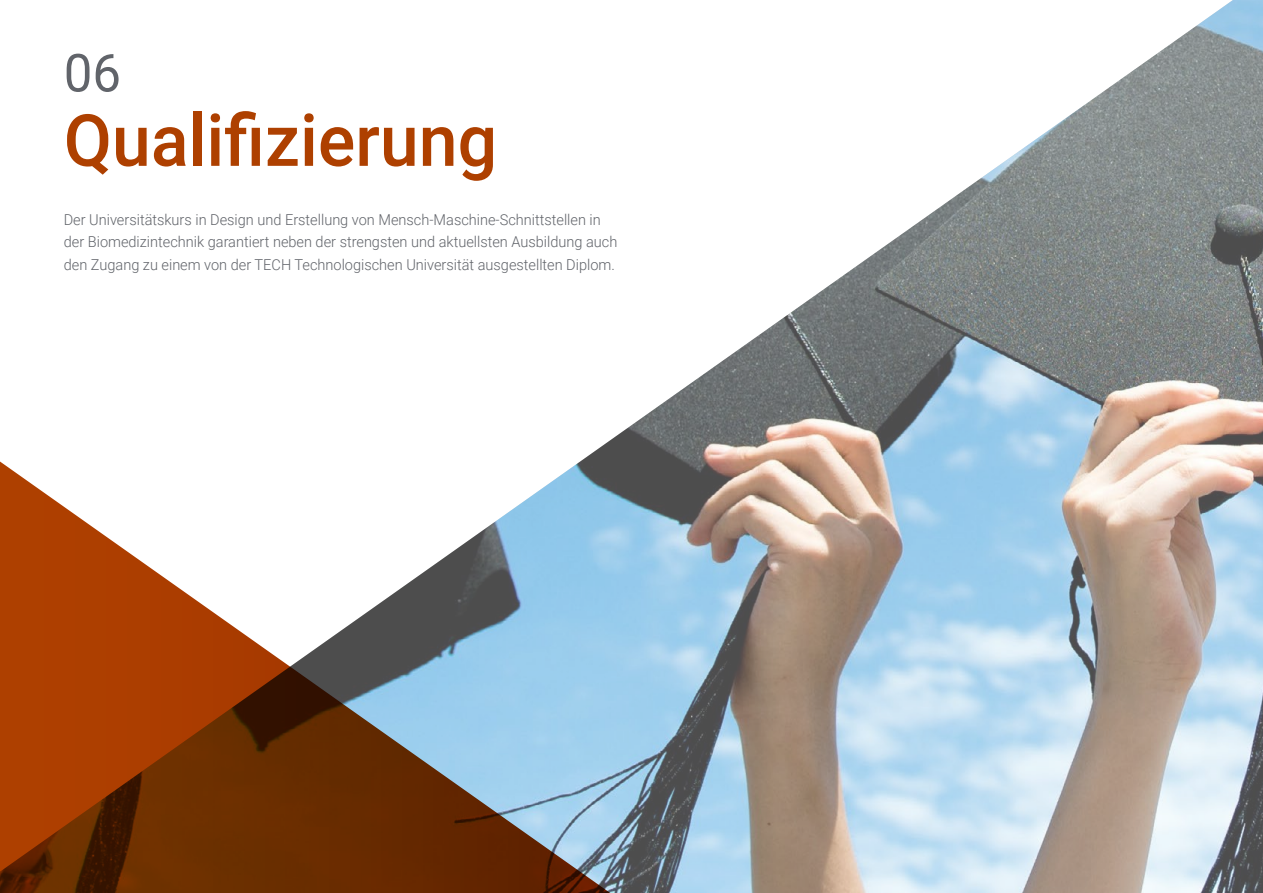
<style>
.page{position:relative;width:1263px;height:893px;background:#fff}
.page>*{position:absolute;margin:0;border:0;box-sizing:border-box;transform-origin:0 0}
.t1{font:500 72px "Roboto";color:#ae4000}
.t2{font:52.5px "Roboto";color:#61646a}
.t3{font:300 15px/22.5px "Roboto";color:#61646a}
</style>
<div class="page">
<img style="left:602px;top:0;width:661px;height:893px">
<svg style="left:0;top:446px;width:640px;height:447px"></svg>
<h2 class="t2" style="left:64px;top:36px;width:59px">06</h2>
<h1 class="t1" style="left:64px;top:90px;width:435px">Qualifizierung</h1>
<p class="t3" style="left:64px;top:208px;width:555px">Der Universitätskurs in Design und Erstellung von Mensch-Maschine-Schnittstellen in der Biomedizintechnik garantiert neben der strengsten und aktuellsten Ausbildung auch den Zugang zu einem von der TECH Technologischen Universität ausgestellten Diplom.</p>
</div>
